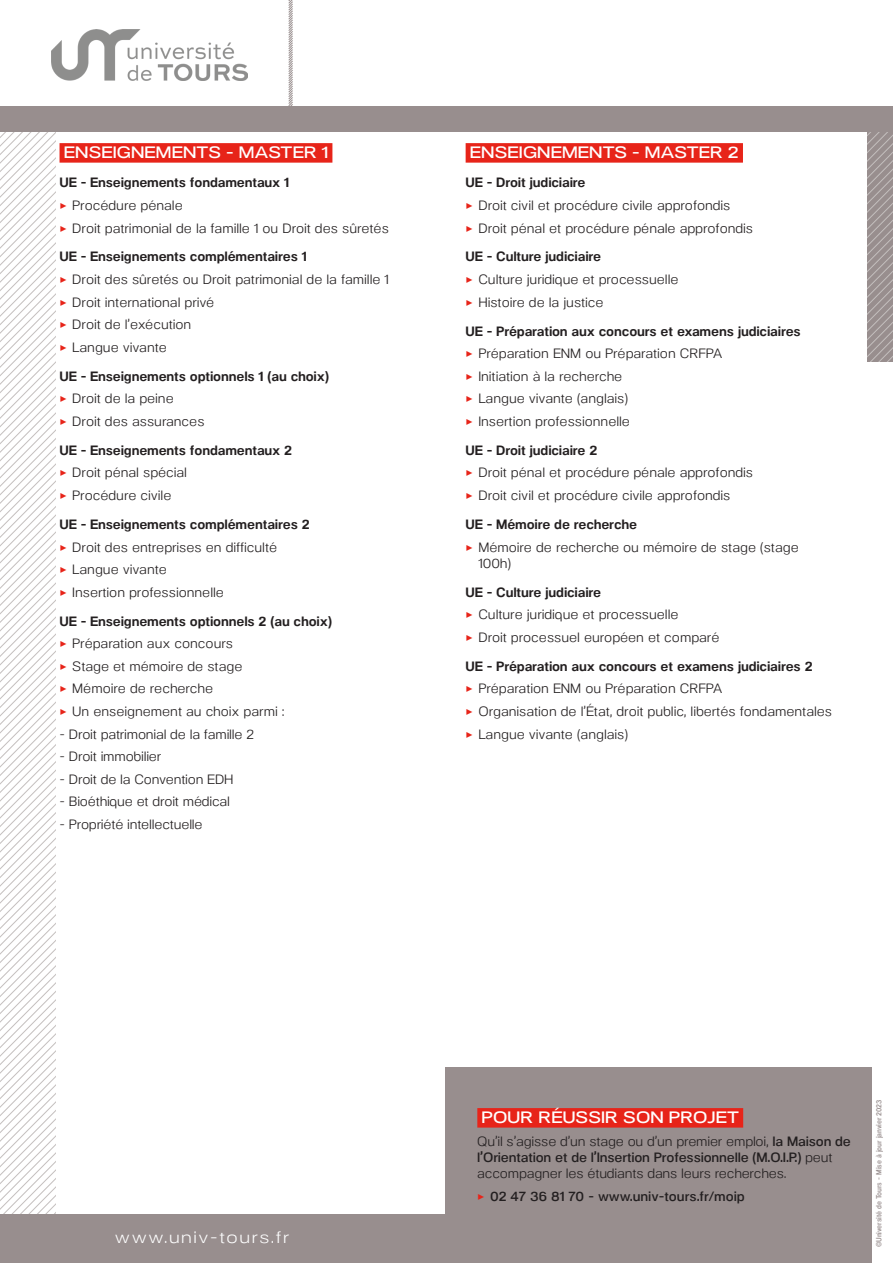
<style>
.page{position:relative;width:893px;height:1263px;background:#fff}
.page>*{position:absolute;margin:0;border:0;box-sizing:border-box;transform-origin:0 0}
.DEG_stabilo{font:600 16.5px "Neo Gram Extended";letter-spacing:.01em;color:#fff}
.t1{font:16.5px "Neo Gram Extended";letter-spacing:.1em;color:#fff}
.Parag_sdt{font:13.5px/16.2px "Neo Gram";color:#231f20}
.Parag_sdt-2{font:700 13.5px "Neo Gram";letter-spacing:-.01em;color:#231f20}
.t2{font:600 13.5px "Neo Gram";color:#231f20}
.t3{font:600 7.5px "Neo Gram Condensed";letter-spacing:-.01em;color:#988e8e}
.s1{color:#e72419}
.s2{font-weight:600}
</style>
<div class="page">
<svg style="left:0;top:132px;width:55px;height:1082px"></svg>
<svg style="left:288px;top:0;width:5px;height:106px"></svg>
<svg style="left:867px;top:132px;width:26px;height:229px;background:#9f9695"></svg>
<div style="left:0;top:1214px;width:446px;height:49px;background:#988e8e"></div>
<div style="left:445px;top:1067px;width:427px;height:196px;background:#988e8e"></div>
<div style="left:0;top:106px;width:893px;height:26px;background:#988e8e"></div>
<img style="left:51px;top:30px;width:196px;height:51px">
<div style="left:477px;top:1108px;width:266px;height:19px;background:#e72419"></div>
<div style="left:60px;top:143px;width:272px;height:20px;background:#e72419"></div>
<div style="left:466px;top:143px;width:277px;height:20px;background:#e72419"></div>
<p class="DEG_stabilo" style="left:64px;top:141px;width:266px">ENSEIGNEMENTS - MASTER 1</p>
<p class="Parag_sdt-2" style="left:60px;top:173px;width:231px">UE - Enseignements fondamentaux 1</p>
<p class="Parag_sdt" style="left:60px;top:196px;width:125px"><span class="s1">✓</span> Procédure pénale</p>
<p class="Parag_sdt" style="left:60px;top:219px;width:331px"><span class="s1">✓</span> Droit patrimonial de la famille 1 ou Droit des sûretés</p>
<p class="Parag_sdt-2" style="left:60px;top:247px;width:249px">UE - Enseignements complémentaires 1</p>
<p class="Parag_sdt" style="left:60px;top:270px;width:331px"><span class="s1">✓</span> Droit des sûretés ou Droit patrimonial de la famille 1</p>
<p class="Parag_sdt" style="left:60px;top:293px;width:156px"><span class="s1">✓</span> Droit international privé</p>
<p class="Parag_sdt" style="left:60px;top:315px;width:133px"><span class="s1">✓</span> Droit de l’exécution</p>
<p class="Parag_sdt" style="left:60px;top:338px;width:109px"><span class="s1">✓</span> Langue vivante</p>
<p class="Parag_sdt-2" style="left:60px;top:366px;width:271px">UE - Enseignements optionnels 1 (au choix)</p>
<p class="Parag_sdt" style="left:60px;top:390px;width:116px"><span class="s1">✓</span> Droit de la peine</p>
<p class="Parag_sdt" style="left:60px;top:412px;width:147px"><span class="s1">✓</span> Droit des assurances</p>
<p class="Parag_sdt-2" style="left:60px;top:440px;width:234px">UE - Enseignements fondamentaux 2</p>
<p class="Parag_sdt" style="left:60px;top:464px;width:129px"><span class="s1">✓</span> Droit pénal spécial</p>
<p class="Parag_sdt" style="left:60px;top:486px;width:113px"><span class="s1">✓</span> Procédure civile</p>
<p class="Parag_sdt-2" style="left:60px;top:514px;width:252px">UE - Enseignements complémentaires 2</p>
<p class="Parag_sdt" style="left:60px;top:538px;width:219px"><span class="s1">✓</span> Droit des entreprises en difficulté</p>
<p class="Parag_sdt" style="left:60px;top:560px;width:109px"><span class="s1">✓</span> Langue vivante</p>
<p class="Parag_sdt" style="left:60px;top:583px;width:166px"><span class="s1">✓</span> Insertion professionnelle</p>
<p class="Parag_sdt-2" style="left:60px;top:611px;width:274px">UE - Enseignements optionnels 2 (au choix)</p>
<p class="Parag_sdt" style="left:60px;top:634px;width:175px"><span class="s1">✓</span> Préparation aux concours</p>
<p class="Parag_sdt" style="left:60px;top:657px;width:184px"><span class="s1">✓</span> Stage et mémoire de stage</p>
<p class="Parag_sdt" style="left:60px;top:680px;width:155px"><span class="s1">✓</span> Mémoire de recherche</p>
<p class="Parag_sdt" style="left:60px;top:702px;width:226px"><span class="s1">✓</span> Un enseignement au choix parmi :</p>
<p class="Parag_sdt" style="left:60px;top:725px;width:196px">- Droit patrimonial de la famille 2</p>
<p class="Parag_sdt" style="left:60px;top:747px;width:103px">- Droit immobilier</p>
<p class="Parag_sdt" style="left:60px;top:770px;width:175px">- Droit de la Convention EDH</p>
<p class="Parag_sdt" style="left:60px;top:793px;width:172px">- Bioéthique et droit médical</p>
<p class="Parag_sdt" style="left:60px;top:815px;width:145px">- Propriété intellectuelle</p>
<p class="DEG_stabilo" style="left:470px;top:141px;width:270px">ENSEIGNEMENTS - MASTER 2</p>
<p class="Parag_sdt-2" style="left:466px;top:173px;width:121px">UE - Droit judiciaire</p>
<p class="Parag_sdt" style="left:466px;top:196px;width:266px"><span class="s1">✓</span> Droit civil et procédure civile approfondis</p>
<p class="Parag_sdt" style="left:466px;top:219px;width:289px"><span class="s1">✓</span> Droit pénal et procédure pénale approfondis</p>
<p class="Parag_sdt-2" style="left:466px;top:247px;width:137px">UE - Culture judiciaire</p>
<p class="Parag_sdt" style="left:466px;top:270px;width:214px"><span class="s1">✓</span> Culture juridique et processuelle</p>
<p class="Parag_sdt" style="left:466px;top:293px;width:140px"><span class="s1">✓</span> Histoire de la justice</p>
<p class="Parag_sdt-2" style="left:466px;top:321px;width:337px">UE - Préparation aux concours et examens judiciaires</p>
<p class="Parag_sdt" style="left:466px;top:344px;width:258px"><span class="s1">✓</span> Préparation ENM ou Préparation CRFPA</p>
<p class="Parag_sdt" style="left:466px;top:367px;width:158px"><span class="s1">✓</span> Initiation à la recherche</p>
<p class="Parag_sdt" style="left:466px;top:390px;width:164px"><span class="s1">✓</span> Langue vivante (anglais)</p>
<p class="Parag_sdt" style="left:466px;top:412px;width:166px"><span class="s1">✓</span> Insertion professionnelle</p>
<p class="Parag_sdt-2" style="left:466px;top:440px;width:133px">UE - Droit judiciaire 2</p>
<p class="Parag_sdt" style="left:466px;top:464px;width:289px"><span class="s1">✓</span> Droit pénal et procédure pénale approfondis</p>
<p class="Parag_sdt" style="left:466px;top:486px;width:266px"><span class="s1">✓</span> Droit civil et procédure civile approfondis</p>
<p class="Parag_sdt-2" style="left:466px;top:514px;width:173px">UE - Mémoire de recherche</p>
<p class="Parag_sdt" style="left:478px;top:538px;width:322px;text-indent:-13px"><span class="s1">✓</span> Mémoire de recherche ou mémoire de stage (stage<br>100h)</p>
<p class="Parag_sdt-2" style="left:466px;top:582px;width:137px">UE - Culture judiciaire</p>
<p class="Parag_sdt" style="left:466px;top:606px;width:214px"><span class="s1">✓</span> Culture juridique et processuelle</p>
<p class="Parag_sdt" style="left:466px;top:628px;width:255px"><span class="s1">✓</span> Droit processuel européen et comparé</p>
<p class="Parag_sdt-2" style="left:466px;top:656px;width:348px">UE - Préparation aux concours et examens judiciaires 2</p>
<p class="Parag_sdt" style="left:466px;top:680px;width:258px"><span class="s1">✓</span> Préparation ENM ou Préparation CRFPA</p>
<p class="Parag_sdt" style="left:466px;top:702px;width:368px"><span class="s1">✓</span> Organisation de l’État, droit public, libertés fondamentales</p>
<p class="Parag_sdt" style="left:466px;top:725px;width:164px"><span class="s1">✓</span> Langue vivante (anglais)</p>
<p class="t1" style="left:115px;top:1225px;width:175px">www.univ-tours.fr</p>
<p class="DEG_stabilo" style="left:482px;top:1105px;width:259px">POUR RÉUSSIR SON PROJET</p>
<p class="Parag_sdt" style="left:477px;top:1132px;width:375px">Qu’il s’agisse d’un stage ou d’un premier emploi, <span class="s2">la Maison de l’Orientation et de l’Insertion Professionnelle (M.O.I.P.)</span> peut accompagner les étudiants dans leurs recherches.</p>
<p class="t2" style="left:477px;top:1186px;width:269px"><span class="s1">✓</span> 02 47 36 81 70 - www.univ-tours.fr/moip</p>
<p class="t3" style="left:873px;top:1247px;width:149px;rotate:-90deg">©Université de Tours - Mise à jour janvier 2023</p>
</div>
